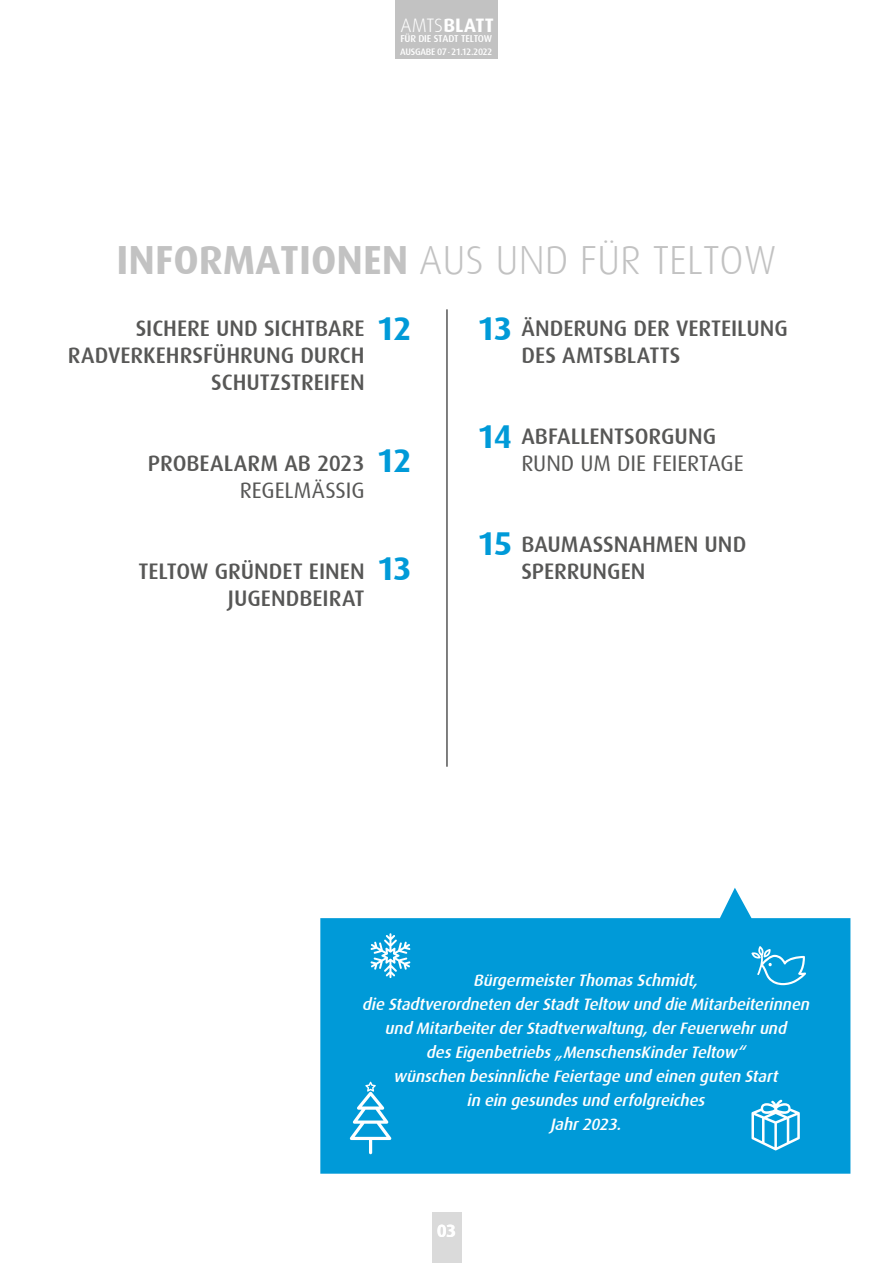
<style>
.page{position:relative;width:893px;height:1263px;background:#fff}
.page>*{position:absolute;margin:0;border:0;box-sizing:border-box;transform-origin:0 0}
.t1{font:300 40.65px "Dax";color:#c2c2c2}
.t2{font:700 33px "Dax";letter-spacing:-.06em;color:#009ad8}
.t3{font:500 22.5px/27px "Dax";color:#575756;text-align:right}
.t4{font:22.5px "Dax";letter-spacing:-.005em;color:#575756}
.t5{font:700 19.5px "Dax";letter-spacing:.005em;color:#fff}
.t6{font:700 18px "Dax";color:#fff}
.t7{font:italic 500 16.5px/24px "Dax";color:#fff;text-align:center}
.t8{font:500 10.05px "Dax";letter-spacing:-.02em;color:#fff}
.t9{font:500 9.45px "Dax";letter-spacing:-.03em;color:#fff}
.s1{font-weight:300}
.s2{font-weight:700}
.s3{font-weight:400}
</style>
<div class="page">
<div style="left:432px;top:1212px;width:29px;height:51px;background:#dadada"></div>
<div style="left:396px;top:0;width:102px;height:59px;background:#c2c2c2"></div>
<svg style="left:320px;top:888px;width:530px;height:286px;background:#1ca5dc"></svg>
<svg style="left:350px;top:1082px;width:41px;height:72px"></svg>
<svg style="left:370px;top:933px;width:40px;height:45px"></svg>
<svg style="left:751px;top:1099px;width:49px;height:51px"></svg>
<svg style="left:751px;top:946px;width:55px;height:39px;background:#30addf"></svg>
<hr style="left:447px;top:309px;width:1px;height:458px;background:#000">
<p class="t5" style="left:400px;top:14px;width:95px"><span class="s1">AMTS</span>BLATT</p>
<p class="t8" style="left:400px;top:33px;width:93px">FÜR DIE STADT TELTOW</p>
<p class="t9" style="left:400px;top:46px;width:94px">AUSGABE 07 <span class="s2">˙</span>21.12.2022</p>
<h1 class="t1" style="left:117px;top:238px;width:661px"><span class="s2">INFORMATIONEN</span> AUS UND FÜR TELTOW</h1>
<p class="t3" style="left:68px;top:314px;width:298px">SICHERE UND SICHTBARE<br>RADVERKEHRSFÜHRUNG DURCH<br>SCHUTZSTREIFEN</p>
<p class="t2" style="left:377px;top:310px;width:37px">12</p>
<p class="t3" style="left:148px;top:449px;width:218px">PROBEALARM AB 2023<br><span class="s3">REGELMÄSSIG</span></p>
<p class="t2" style="left:377px;top:442px;width:37px">12</p>
<p class="t3" style="left:139px;top:557px;width:228px">TELTOW GRÜNDET EINEN<br>JUGENDBEIRAT</p>
<p class="t2" style="left:377px;top:550px;width:37px">13</p>
<p class="t2" style="left:477px;top:310px;width:37px">13</p>
<p class="t3" style="left:521px;top:314px;width:268px;text-align:left">ÄNDERUNG DER VERTEILUNG<br>DES AMTSBLATTS</p>
<p class="t2" style="left:477px;top:417px;width:36px">14</p>
<p class="t3" style="left:521px;top:422px;width:196px">ABFALLENTSORGUNG</p>
<p class="t4" style="left:521px;top:450px;width:224px">RUND UM DIE FEIERTAGE</p>
<p class="t2" style="left:477px;top:525px;width:37px">15</p>
<p class="t3" style="left:521px;top:530px;width:226px;text-align:left">BAUMASSNAHMEN UND<br>SPERRUNGEN</p>
<p class="t7" style="left:362px;top:968px;width:453px">BürgermeisterThomasSchmidt,<br>die Stadtverordneten derStadtTeltow und die Mitarbeiterinnen und MitarbeiterderStadtverwaltung,derFeuerwehrund desEigenbetriebs„MenschensKinderTeltow“<br>wünschen besinnliche Feiertage und einen guten Start<br>in ein gesundesund erfolgreiches<br>Jahr2023.</p>
<p class="t6" style="left:437px;top:1220px;width:21px">03</p>
</div>
